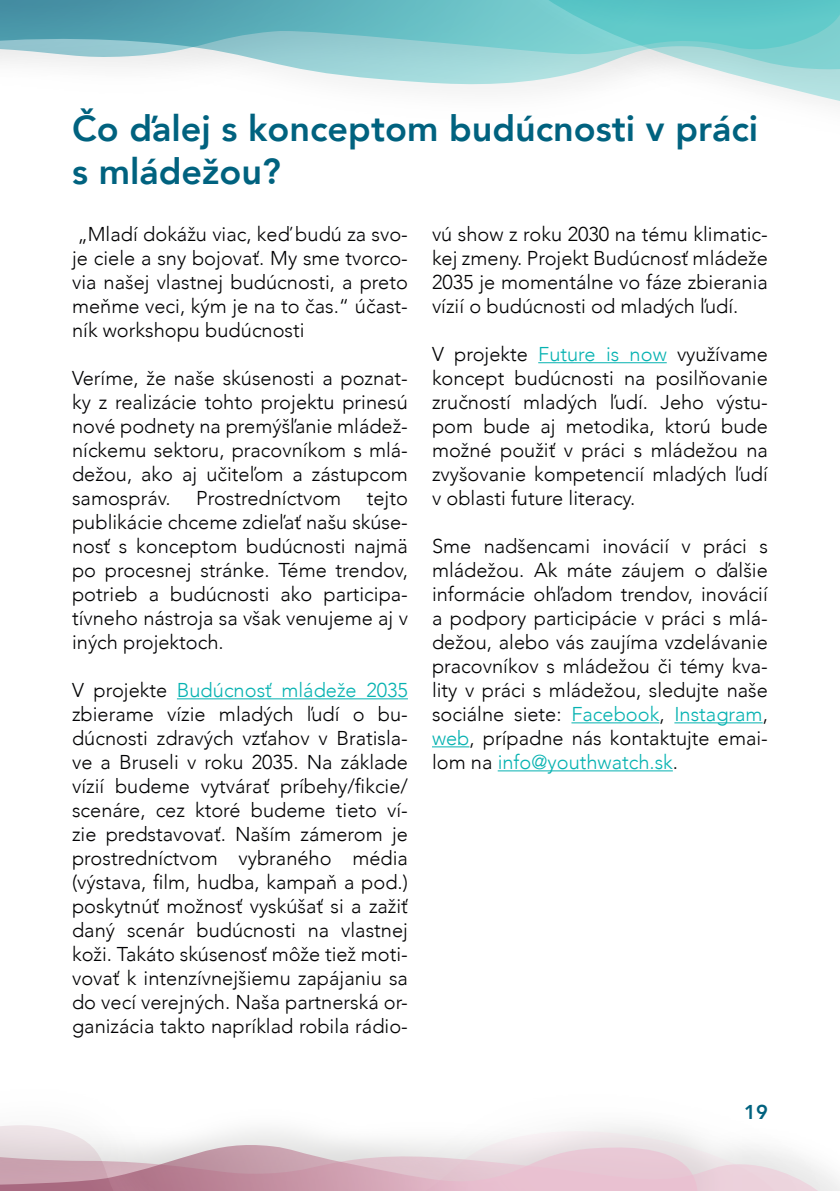
<style>
.page{position:relative;width:840px;height:1191px;background:#fff}
.page>*{position:absolute;margin:0;border:0;box-sizing:border-box;transform-origin:0 0}
.t1{font:800 36px/43.2px "Avenir";color:#00627f}
.t2{font:300 20px/24px "Avenir";color:#020203;text-align:justify}
.t3{font:800 20px "Avenir";color:#00627f}
.s1{color:#06b2b1}
</style>
<div class="page">
<img style="left:798px;top:1157px;width:31px;height:34px">
<svg style="left:0;top:1125px;width:798px;height:66px"></svg>
<svg style="left:0;top:0;width:404px;height:85px"></svg>
<svg style="left:404px;top:0;width:435px;height:105px"></svg>
<hr style="left:177px;top:698px;width:231px;height:1px;background:#06b2b1">
<hr style="left:538px;top:362px;width:128px;height:1px;background:#06b2b1">
<hr style="left:571px;top:722px;width:88px;height:1px;background:#06b2b1">
<hr style="left:674px;top:722px;width:88px;height:1px;background:#06b2b1">
<hr style="left:432px;top:746px;width:37px;height:1px;background:#06b2b1">
<hr style="left:497px;top:770px;width:175px;height:1px;background:#06b2b1">
<h1 class="t1" style="left:72px;top:107px;width:687px">Čo ďalej s konceptom budúcnosti v práci s mládežou?</h1>
<p class="t2" style="left:72px;top:222px;width:337px">„Mladí dokážu viac, keď budú za svo&shy;je ciele a sny bojovať. My sme tvorco&shy;via našej vlastnej budúcnosti, a preto meňme veci, kým je na to čas.“ účast&shy;ník workshopu budúcnosti</p>
<p class="t2" style="left:72px;top:366px;width:337px">Veríme, že naše skúsenosti a poznat&shy;ky z realizácie tohto projektu prinesú nové podnety na premýšľanie mládež&shy;níckemu sektoru, pracovníkom s mlá&shy;dežou, ako aj učiteľom a zástupcom samospráv.</p>
<p class="t2" style="left:196px;top:486px;width:146px">Prostredníctvom</p>
<p class="t2" style="left:72px;top:486px;width:337px;text-indent:294px">tejto publikácie chceme zdieľať našu skúse&shy;nosť s konceptom budúcnosti najmä po procesnej stránke. Téme trendov, potrieb a budúcnosti ako participa&shy;tívneho nástroja sa však venujeme aj v iných projektoch.</p>
<p class="t2" style="left:72px;top:678px;width:337px">V projekte <span class="s1">Budúcnosť mládeže 2035 </span>zbierame vízie mladých ľudí o bu&shy;dúcnosti zdravých vzťahov v Bratisla&shy;ve a Bruseli v roku 2035. Na základe vízií budeme vytvárať príbehy/fikcie/ scenáre, cez ktoré budeme tieto ví&shy;zie predstavovať. Naším zámerom je prostredníctvom vybraného média (výstava, film, hudba, kampaň a pod.) poskytnúť možnosť vyskúšať si a zažiť daný scenár budúcnosti na vlastnej koži. Takáto skúsenosť môže tiež moti&shy;vovať k intenzívnejšiemu zapájaniu sa do vecí verejných. Naša partnerská or&shy;ganizácia takto napríklad robila rádio-</p>
<p class="t2" style="left:432px;top:222px;width:337px">vú show z roku 2030 na tému klimatic&shy;kej zmeny. Projekt Budúcnosť mládeže 2035 je momentálne vo fáze zbierania vízií o budúcnosti od mladých ľudí.</p>
<p class="t2" style="left:432px;top:342px;width:337px">V projekte <span class="s1">Future is now</span> využívame koncept budúcnosti na posilňovanie zručností mladých ľudí. Jeho výstu&shy;pom bude aj metodika, ktorú bude možné použiť v práci s mládežou na zvyšovanie kompetencií mladých ľudí v oblasti future literacy.</p>
<p class="t2" style="left:432px;top:534px;width:337px">Sme nadšencami inovácií v práci s mládežou. Ak máte záujem o ďalšie informácie ohľadom trendov, inovácií a podpory participácie v práci s mlá&shy;dežou, alebo vás zaujíma vzdelávanie pracovníkov s mládežou či témy kva&shy;lity v práci s mládežou, sledujte naše sociálne siete: <span class="s1">Facebook</span>, <span class="s1">Instagram</span>, <span class="s1">web</span>, prípadne nás kontaktujte emai&shy;lom na <span class="s1">info@youthwatch.sk</span>.</p>
<p class="t3" style="left:743px;top:1096px;width:25px">19</p>
</div>
